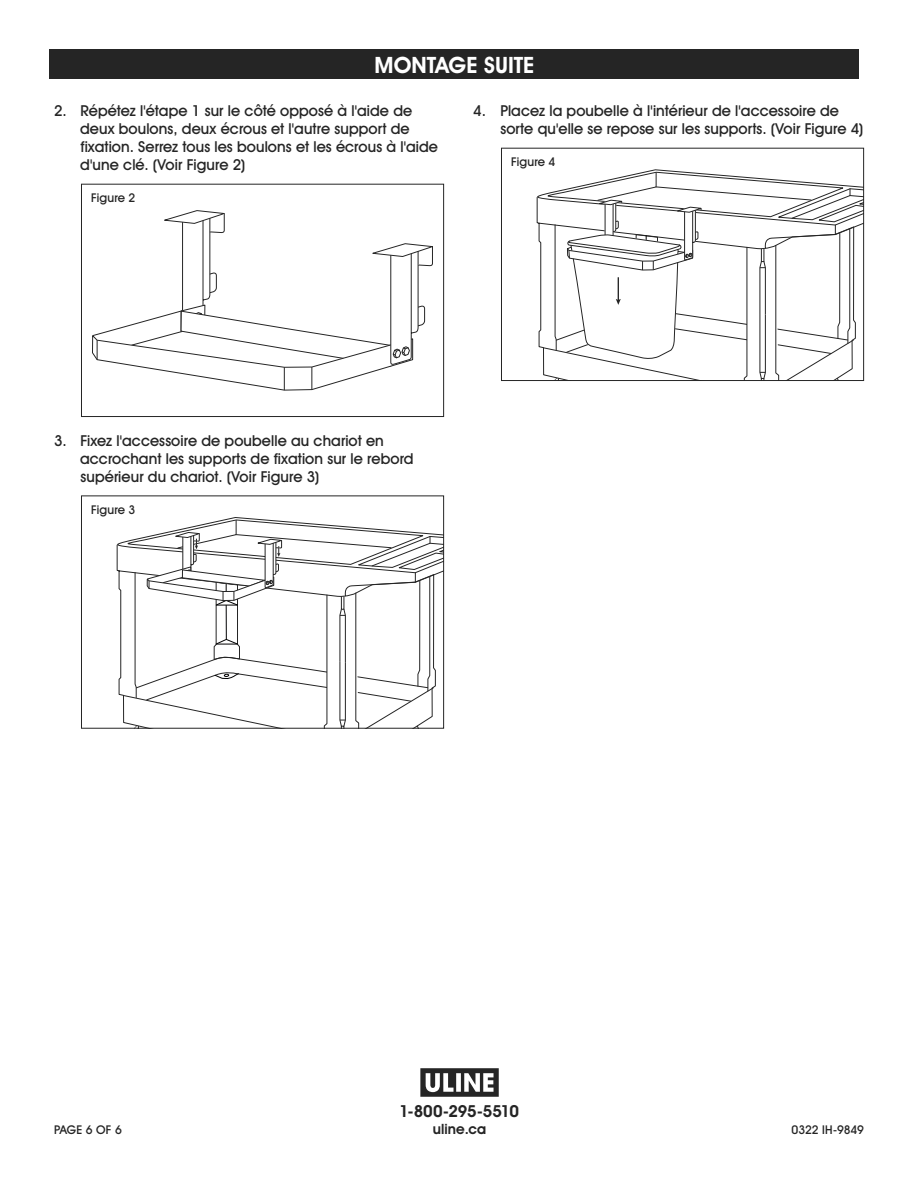
<style>
.page{position:relative;width:918px;height:1188px;background:#fff}
.page>*{position:absolute;margin:0;border:0;box-sizing:border-box;transform-origin:0 0}
.t1{font:700 22.5px "Uline Two Knine";color:#fff}
.t2{font:700 16.5px "Uline Two Knine";letter-spacing:-.015em;color:#252525}
.t3{font:15px/18px "Uline Two Knine";letter-spacing:.005em;color:#252525}
.t4{font:700 14.25px "Uline Two Knine";letter-spacing:.01em;color:#252525}
.t5{font:12px "Uline Two Knine";color:#252525}
</style>
<div class="page">
<svg style="left:92px;top:210px;width:341px;height:181px"></svg>
<div style="left:81px;top:184px;width:363px;height:233px;border:1px solid #252525"></div>
<svg style="left:117px;top:517px;width:325px;height:210px"></svg>
<div style="left:81px;top:496px;width:363px;height:233px;border:1px solid #252525"></div>
<svg style="left:537px;top:169px;width:325px;height:210px"></svg>
<div style="left:501px;top:148px;width:363px;height:233px;border:1px solid #252525"></div>
<div style="left:50px;top:50px;width:810px;height:30px;background:#252525"></div>
<svg style="left:420px;top:1068px;width:79px;height:29px"></svg>
<h1 class="t1" style="left:375px;top:51px;width:161px">MONTAGE SUITE</h1>
<p class="t3" style="left:80px;top:101px;width:359px;text-indent:-26px">2. Répétez l'étape 1 sur le côté opposé à l'aide de deux boulons, deux écrous et l'autre support de fixation. Serrez tous les boulons et les écrous à l'aide d'une clé. (Voir Figure 2)</p>
<p class="t5" style="left:91px;top:190px;width:46px">Figure 2</p>
<p class="t3" style="left:500px;top:101px;width:364px;text-indent:-27px">4. Placez la poubelle à l'intérieur de l'accessoire de sorte qu'elle se repose sur les supports. (Voir Figure 4)</p>
<p class="t5" style="left:511px;top:154px;width:46px">Figure 4</p>
<p class="t3" style="left:80px;top:431px;width:335px;text-indent:-26px">3. Fixez l'accessoire de poubelle au chariot en accrochant les supports de fixation sur le rebord supérieur du chariot. (Voir Figure 3)</p>
<p class="t5" style="left:91px;top:502px;width:46px">Figure 3</p>
<p class="t2" style="left:399px;top:1101px;width:121px">1-800-295-5510</p>
<p class="t4" style="left:433px;top:1120px;width:55px">uline.ca</p>
<p class="t5" style="left:54px;top:1122px;width:69px">PAGE 6 OF 6</p>
<p class="t5" style="left:792px;top:1122px;width:74px">0322 IH-9849</p>
</div>
